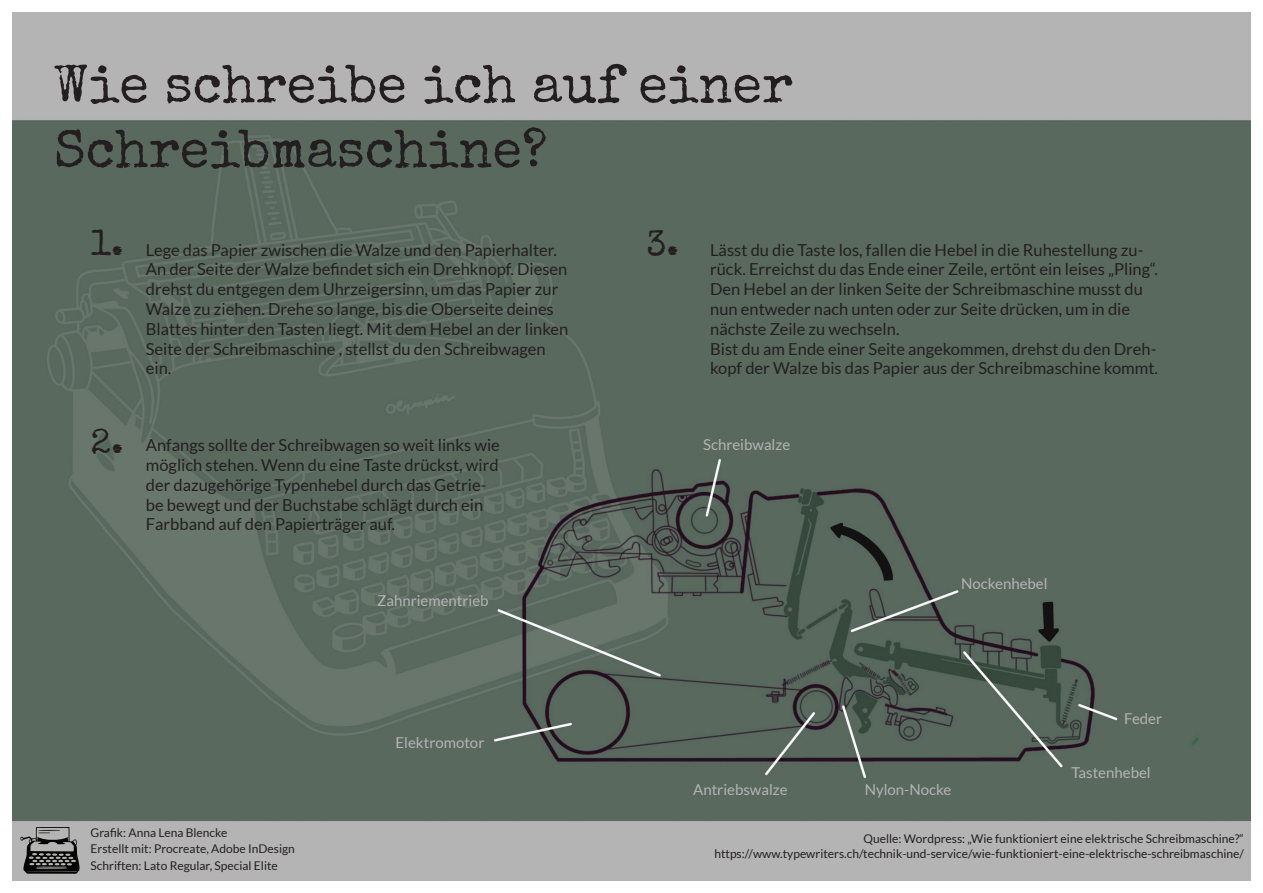
<style>
.page{position:relative;width:1263px;height:893px;background:#fff}
.page>*{position:absolute;margin:0;border:0;box-sizing:border-box;transform-origin:0 0}
.t1{font:54px/64.8px "Special Elite";color:#231f20}
.t2{font:16.5px/19.8px "Lato";color:#231f20}
.t3{font:15px "Lato";color:#b4b4b4}
.t4{font:12px/16.5px "Lato";color:#231f20}
.s1{font-family:"Special Elite";font-size:36px}
</style>
<div class="page">
<img style="left:13px;top:13px;width:1237px;height:867px">
<svg style="left:20px;top:827px;width:60px;height:47px;background:#686968"></svg>
<h1 class="t1" style="left:54px;top:52px;width:741px">Wie schreibe ich auf einer<br>Schreibmaschine?</h1>
<p class="t2" style="left:146px;top:240px;width:424px;text-indent:-55px"><span class="s1">1.</span> Lege das Papier zwischen die Walze und den Papierhalter.<br>An der Seite der Walze befindet sich ein Drehknopf. Diesen drehst du entgegen dem Uhrzeigersinn, um das Papier zur Walze zu ziehen. Drehe so lange, bis die Oberseite deines Blattes hinter den Tasten liegt. Mit dem Hebel an der linken Seite der Schreibmaschine , stellst du den Schreibwagen ein.</p>
<p class="t2" style="left:146px;top:435px;width:356px;text-indent:-55px"><span class="s1">2.</span> Anfangs sollte der Schreibwagen so weit links wie möglich stehen. Wenn du eine Taste drückst, wird der dazugehörige Typenhebel durch das Getrie&shy;be bewegt und der Buchstabe schlägt durch ein Farbband auf den Papierträger auf.</p>
<p class="t3" style="left:377px;top:592px;width:113px">Zahnriementrieb</p>
<p class="t4" style="left:91px;top:824px;width:206px">Grafik: Anna Lena Blencke<br>Erstellt mit: Procreate, Adobe InDesign<br>Schriften: Lato Regular, Special Elite</p>
<p class="t3" style="left:395px;top:734px;width:90px">Elektromotor</p>
<p class="t2" style="left:710px;top:240px;width:449px;text-indent:-64px"><span class="s1">3.</span> Lässt du die Taste los, fallen die Hebel in die Ruhestellung zu&shy;rück. Erreichst du das Ende einer Zeile, ertönt ein leises „Pling“.<br>Den Hebel an der linken Seite der Schreibmaschine musst du nun entweder nach unten oder zur Seite drücken, um in die nächste Zeile zu wechseln.<br>Bist du am Ende einer Seite angekommen, drehst du den Dreh&shy;kopf der Walze bis das Papier aus der Schreibmaschine kommt.</p>
<p class="t3" style="left:703px;top:436px;width:89px">Schreibwalze</p>
<p class="t3" style="left:961px;top:575px;width:88px">Nockenhebel</p>
<p class="t3" style="left:693px;top:781px;width:96px">Antriebswalze</p>
<p class="t3" style="left:865px;top:781px;width:88px">Nylon-Nocke</p>
<p class="t3" style="left:1124px;top:710px;width:40px">Feder</p>
<p class="t3" style="left:1071px;top:764px;width:81px">Tastenhebel</p>
<p class="t4" style="left:714px;top:831px;width:531px;line-height:14.4px;text-align:right">Quelle: Wordpress: „Wie funktioniert eine elektrische Schreibmaschine?“ https://www.typewriters.ch/technik-und-service/wie-funktioniert-eine-elektrische-schreibmaschine/</p>
</div>
